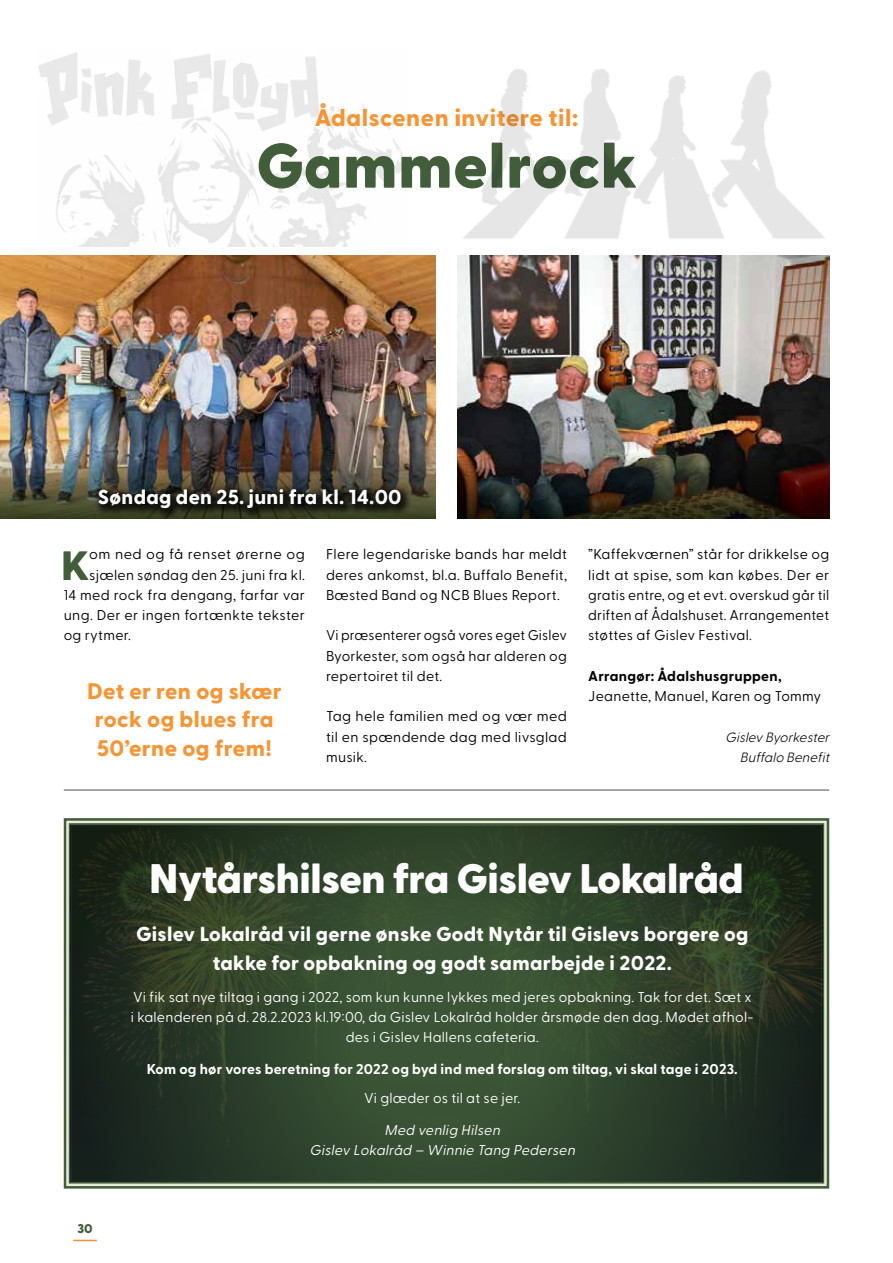
<style>
.page{position:relative;width:893px;height:1263px;background:#fff}
.page>*{position:absolute;margin:0;border:0;box-sizing:border-box;transform-origin:0 0}
.t1{font:800 63px "Greycliff CF";letter-spacing:.01em;color:#415d3a}
.t2{font:800 41.25px "Greycliff CF";letter-spacing:-.01em;color:#fff}
.t3{font:800 40.95px "Greycliff CF";color:#415d3a}
.t4{font:800 24px "Greycliff CF";letter-spacing:.025em;color:#f79433}
.t5{font:800 22.5px/28.5px "Greycliff CF";letter-spacing:.02em;color:#f79433;text-align:center}
.t6{font:800 20.25px/29.2px "Greycliff CF";letter-spacing:.015em;color:#fff;text-align:center}
.t7{font:14.25px/20.2px "Greycliff CF";letter-spacing:.02em;color:#000;text-align:justify}
.t8{font:14.25px/20.2px "Greycliff CF";letter-spacing:.015em;color:#fff;text-align:center}
.t9{font:700 14.25px "Greycliff CF";letter-spacing:.015em;color:#fff}
.t10{font:italic 14.25px/20.2px "Greycliff CF";color:#fff;text-align:center}
.t11{font:700 14.25px "Greycliff CF";letter-spacing:.02em;color:#000}
.t12{font:italic 300 13.5px/20.2px "Greycliff CF";color:#000;text-align:right}
.t13{font:800 12.75px "Greycliff CF";color:#415d3a}
</style>
<div class="page">
<img style="left:38px;top:52px;width:368px;height:195px">
<img style="left:457px;top:255px;width:372px;height:197px">
<img style="left:0;top:255px;width:436px;height:197px">
<svg style="left:63px;top:818px;width:767px;height:371px;background:#8b9781"></svg>
<img style="left:71px;top:825px;width:751px;height:356px">
<img style="left:0;top:452px;width:436px;height:67px">
<img style="left:457px;top:452px;width:372px;height:67px">
<div style="left:94px;top:484px;width:318px;height:36px;background:#000;opacity:.75"></div>
<hr style="left:64px;top:790px;width:765px;height:1px;background:#4e4b4b">
<img style="left:463px;top:69px;width:362px;height:170px">
<svg style="left:73px;top:1240px;width:24px;height:1px"></svg>
<h3 class="t4" style="left:315px;top:99px;width:265px">Ådalscenen invitere til:</h3>
<h1 class="t1" style="left:256px;top:117px;width:383px">Gammelrock</h1>
<h3 class="t6" style="left:98px;top:481px;width:305px">Søndag den 25. juni fra kl. 14.00</h3>
<h3 class="t3" style="left:61px;top:534px;width:30px">K</h3>
<p class="t7" style="left:89px;top:543px;width:217px">om ned og få renset ørerne og</p>
<p class="t7" style="left:89px;top:563px;width:217px">sjælen søndag den 25. juni fra kl.</p>
<p class="t7" style="left:64px;top:584px;width:243px">14 med rock fra dengang, farfar var</p>
<p class="t7" style="left:64px;top:604px;width:243px">ung. Der er ingen fortænkte tekster</p>
<p class="t7" style="left:64px;top:624px;width:69px">og rytmer.</p>
<h3 class="t5" style="left:87px;top:676px;width:196px">Det er ren og skær rock og blues fra<br>50’erne og frem!</h3>
<p class="t7" style="left:326px;top:543px;width:243px">Flere legendariske bands har meldt deres ankomst, bl.a. Buffalo Benefit, Bæsted Band og NCB Blues Report.</p>
<p class="t7" style="left:326px;top:624px;width:242px">Vi præsenterer også vores eget Gislev Byorkester, som også har alderen og repertoiret til det.</p>
<p class="t7" style="left:326px;top:705px;width:242px">Tag hele familien med og vær med til en spændende dag med livsglad musik.</p>
<p class="t7" style="left:588px;top:543px;width:243px">”Kaffekværnen” står for drikkelse og lidt at spise, som kan købes. Der er gratis entre, og et evt. overskud går til driften af Ådalshuset. Arrangementet støttes af Gislev Festival.</p>
<p class="t11" style="left:588px;top:665px;width:195px">Arrangør: Ådalshusgruppen,</p>
<p class="t7" style="left:588px;top:685px;width:235px">Jeanette, Manuel, Karen og Tommy</p>
<p class="t12" style="left:725px;top:726px;width:109px">Gislev Byorkester<br>Buffalo Benefit</p>
<p class="t13" style="left:77px;top:1219px;width:17px">30</p>
<h2 class="t2" style="left:149px;top:847px;width:596px">Nytårshilsen fra Gislev Lokalråd</h2>
<h3 class="t6" style="left:136px;top:918px;width:614px">Gislev Lokalråd vil gerne ønske Godt Nytår til Gislevs borgere og takke for opbakning og godt samarbejde i 2022.</h3>
<p class="t8" style="left:131px;top:986px;width:624px">Vi fik sat nye tiltag i gang i 2022, som kun kunne lykkes med jeres opbakning. Tak for det. Sæt x i kalenderen på d. 28.2.2023 kl.19:00, da Gislev Lokalråd holder årsmøde den dag. Mødet afhol&shy;des i Gislev Hallens cafeteria.</p>
<p class="t9" style="left:147px;top:1058px;width:592px">Kom og hør vores beretning for 2022 og byd ind med forslag om tiltag, vi skal tage i 2023.</p>
<p class="t8" style="left:364px;top:1087px;width:158px">Vi glæder os til at se jer.</p>
<p class="t10" style="left:309px;top:1119px;width:271px">Med venlig Hilsen<br>Gislev Lokalråd – Winnie Tang Pedersen</p>
</div>
